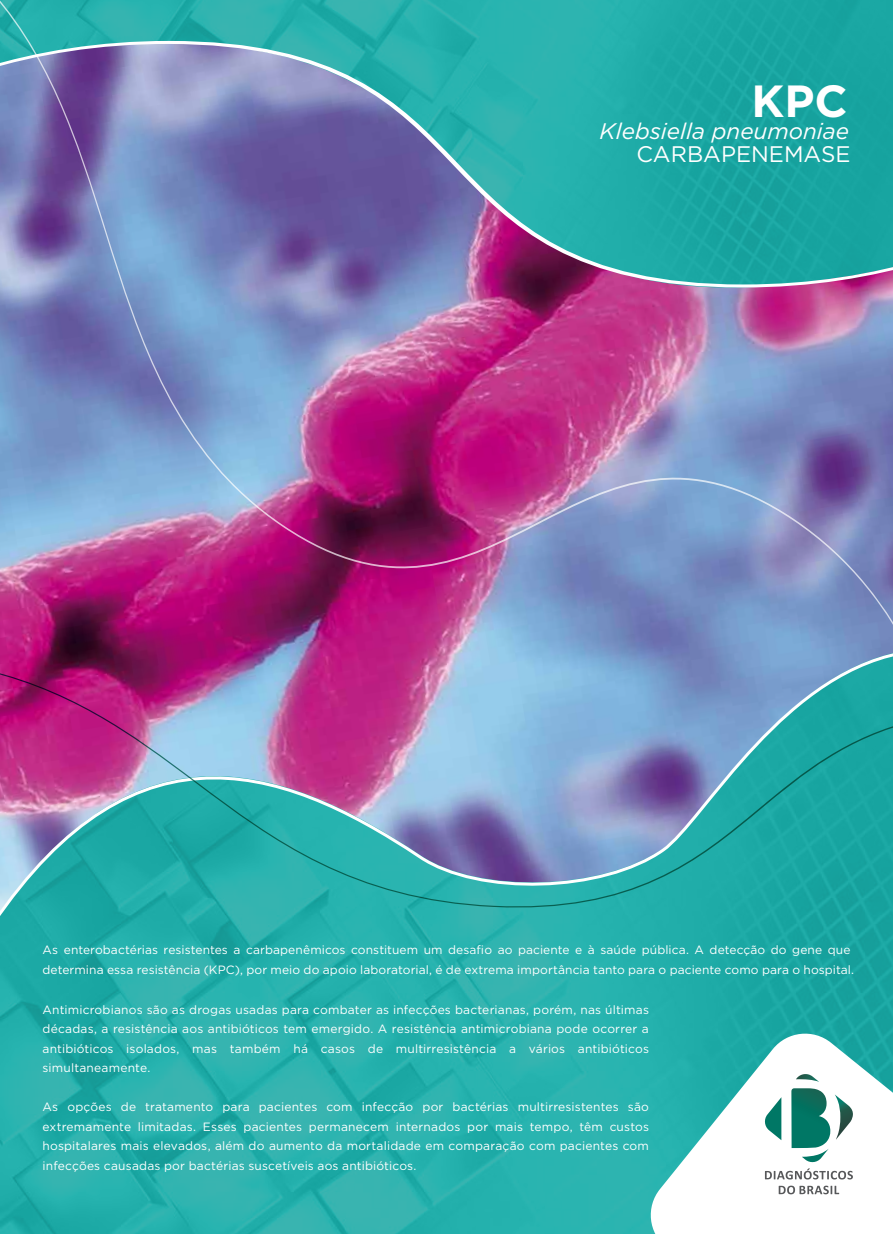
<style>
.page{position:relative;width:893px;height:1234px;background:#fff}
.page>*{position:absolute;margin:0;border:0;box-sizing:border-box;transform-origin:0 0}
.t1{font:700 45px "Gotham";color:#fff}
.t2{font:italic 22.5px "Gotham";color:#fff}
.t3{font:22.5px "Gotham";color:#fff}
.t4{font:12px/19.5px "Gotham";letter-spacing:.01em;color:#fff;text-align:justify}
</style>
<div class="page">
<img style="left:0;top:949px;width:893px;height:284px">
<svg style="left:0;top:664px;width:893px;height:285px;background:#24aba8"></svg>
<img style="left:0;top:0;width:893px;height:664px">
<img style="left:0;top:665px;width:893px;height:242px">
<svg style="left:646px;top:1028px;width:247px;height:205px"></svg>
<svg style="left:779px;top:1185px;width:60px;height:8px"></svg>
<svg style="left:763px;top:1087px;width:90px;height:92px"></svg>
<svg style="left:796px;top:1073px;width:23px;height:8px"></svg>
<h1 class="t1" style="left:752px;top:71px;width:98px">KPC</h1>
<h2 class="t2" style="left:600px;top:117px;width:251px">Klebsiella pneumoniae</h2>
<h2 class="t3" style="left:636px;top:139px;width:216px">CARBAPENEMASE</h2>
<p class="t4" style="left:43px;top:939px;width:813px">As enterobactérias resistentes a carbapenêmicos constituem um desafio ao paciente e à saúde pública. A detecção do gene que determina essa resistência (KPC), por meio do apoio laboratorial, é de extrema importância tanto para o paciente como para o hospital.</p>
<p class="t4" style="left:43px;top:999px;width:608px">Antimicrobianos são as drogas usadas para combater as infecções bacterianas, porém, nas últimas décadas, a resistência aos antibióticos tem emergido. A resistência antimicrobiana pode ocorrer a antibióticos isolados, mas também há casos de multirresistência a vários antibióticos simultaneamente.</p>
<p class="t4" style="left:43px;top:1096px;width:608px">As opções de tratamento para pacientes com infecção por bactérias multirresistentes são extremamente limitadas. Esses pacientes permanecem internados por mais tempo, têm custos hospitalares mais elevados, além do aumento da mortalidade em comparação com pacientes com infecções causadas por bactérias suscetíveis aos antibióticos.</p>
</div>
